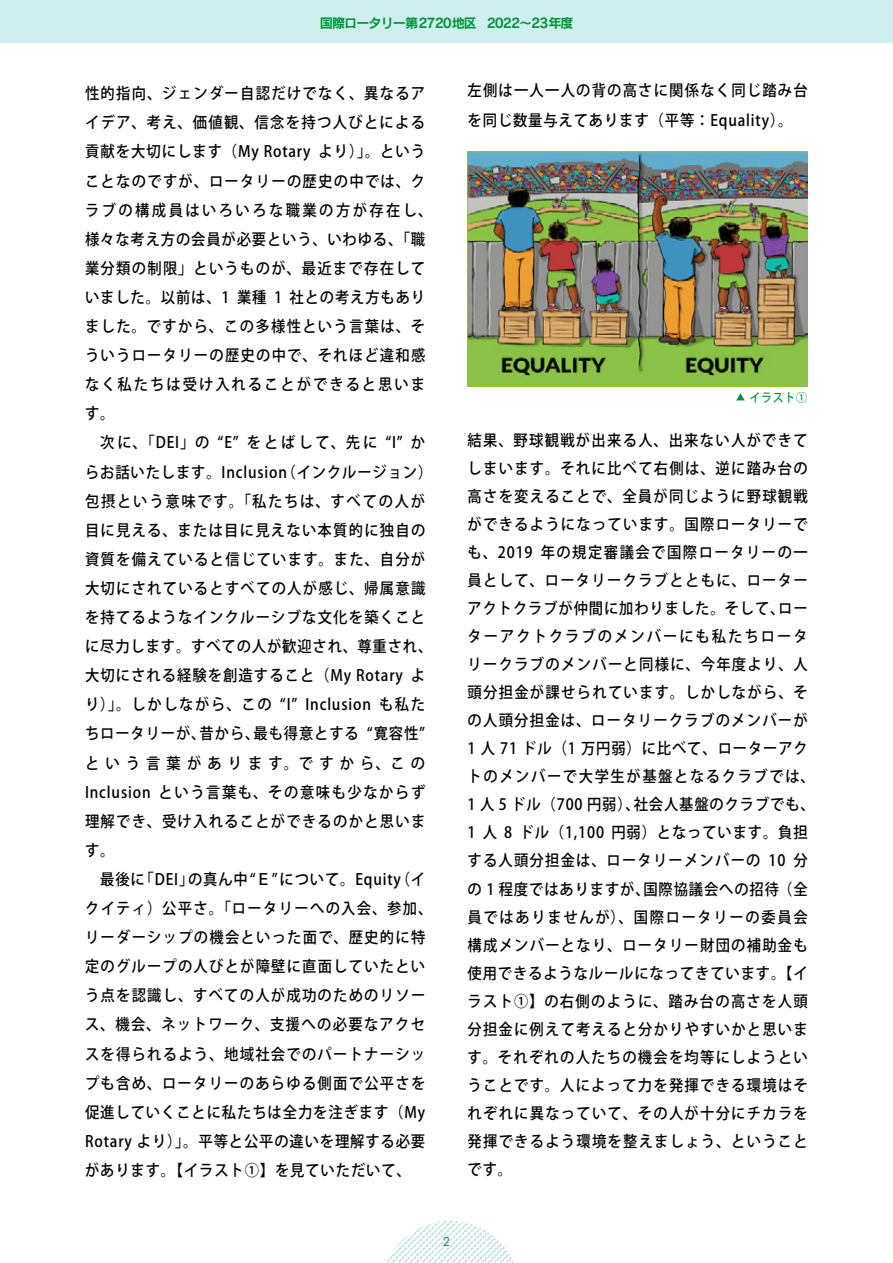
<style>
.page{position:relative;width:893px;height:1263px;background:#fff}
.page>*{position:absolute;margin:0;border:0;box-sizing:border-box;transform-origin:0 0}
.t1{font:500 15.6px/29.1px "Koz Go Pr 6 N";letter-spacing:.085em;color:#000;scale:.92 1}
.t2{font:13.2px "Rodin Pro B";letter-spacing:-.075em;color:#02943a}
.t3{font:500 12px "Koz Go Pr 6 N";letter-spacing:.06em;color:#02943a;scale:.92 1}
.t4{font:12px "Futura Std";color:#02943a}
</style>
<div class="page">
<hr style="left:0;top:0;width:1px;height:228px;background:#87d8d9">
<svg style="left:387px;top:1221px;width:127px;height:42px"></svg>
<div style="left:0;top:0;width:893px;height:43px;background:#cfefef"></div>
<img style="left:468px;top:152px;width:340px;height:235px">
<svg style="left:736px;top:393px;width:9px;height:7px"></svg>
<p class="t2" style="left:320px;top:14px;width:255px">国際ロータリー第2720地区 2022～23年度</p>
<p class="t1" style="left:85px;top:79px;width:379px">性的指向、ジェンダー自認だけでなく、異なるアイデア、考え、価値観、信念を持つ人びとによる貢献を大切にします（My Rotary より）」。ということなのですが、ロータリーの歴史の中では、クラブの構成員はいろいろな職業の方が存在し、様々な考え方の会員が必要という、いわゆる、「職業分類の制限」というものが、最近まで存在していました。以前は、1 業種 1 社との考え方もありました。ですから、この多様性という言葉は、そういうロータリーの歴史の中で、それほど違和感なく私たちは受け入れることができると思います。<br>　次に、「DEI」の “E” をとばして、先に “I” からお話いたします。Inclusion（インクルージョン）包摂という意味です。「私たちは、すべての人が目に見える、または目に見えない本質的に独自の資質を備えていると信じています。また、自分が大切にされているとすべての人が感じ、帰属意識を持てるようなインクルーシブな文化を築くことに尽力します。すべての人が歓迎され、尊重され、大切にされる経験を創造すること（My Rotary より）」。しかしながら、この “I” Inclusion も私たちロータリーが、昔から、最も得意とする “寛容性”という言葉があります。ですから、この<br>Inclusion という言葉も、その意味も少なからず理解でき、受け入れることができるのかと思います。<br>　最後に「DEI」の真ん中“Ｅ”について。Equity（イクイティ）公平さ。「ロータリーへの入会、参加、リーダーシップの機会といった面で、歴史的に特定のグループの人びとが障壁に直面していたという点を認識し、すべての人が成功のためのリソース、機会、ネットワーク、支援への必要なアクセスを得られるよう、地域社会でのパートナーシップも含め、ロータリーのあらゆる側面で公平さを促進していくことに私たちは全力を注ぎます（My<br>Rotary より）」。平等と公平の違いを理解する必要があります。【イラスト①】を見ていただいて、</p>
<p class="t1" style="left:468px;top:76px;width:371px">左側は一人一人の背の高さに関係なく同じ踏み台を同じ数量与えてあります（平等：Equality）。</p>
<p class="t3" style="left:749px;top:391px;width:64px">イラスト①</p>
<p class="t1" style="left:468px;top:426px;width:379px;line-height:28px">結果、野球観戦が出来る人、出来ない人ができてしまいます。それに比べて右側は、逆に踏み台の高さを変えることで、全員が同じように野球観戦ができるようになっています。国際ロータリーでも、2019 年の規定審議会で国際ロータリーの一員として、ロータリークラブとともに、ローターアクトクラブが仲間に加わりました。そして、ローターアクトクラブのメンバーにも私たちロータリークラブのメンバーと同様に、今年度より、人頭分担金が課せられています。しかしながら、その人頭分担金は、ロータリークラブのメンバーが<br>1 人 71 ドル（1 万円弱）に比べて、ローターアクトのメンバーで大学生が基盤となるクラブでは、<br>1 人 5 ドル（700 円弱）、社会人基盤のクラブでも、<br>1 人 8 ドル（1,100 円弱）となっています。負担する人頭分担金は、ロータリーメンバーの 10 分の 1 程度ではありますが、国際協議会への招待（全員ではありませんが）、国際ロータリーの委員会構成メンバーとなり、ロータリー財団の補助金も使用できるようなルールになってきています。【イラスト①】の右側のように、踏み台の高さを人頭分担金に例えて考えると分かりやすいかと思います。それぞれの人たちの機会を均等にしようということです。人によって力を発揮できる環境はそれぞれに異なっていて、その人が十分にチカラを発揮できるよう環境を整えましょう、ということです。</p>
<p class="t4" style="left:443px;top:1234px;width:9px">2</p>
</div>
